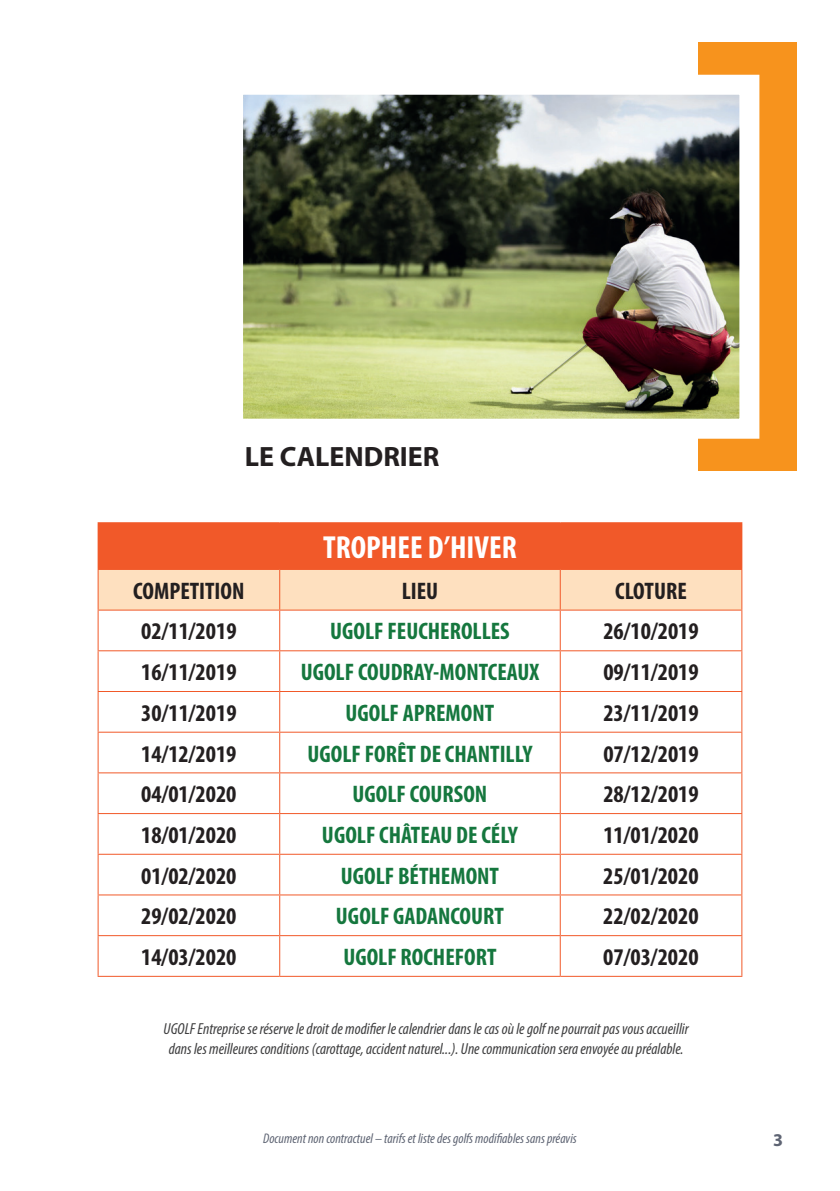
<style>
.page{position:relative;width:840px;height:1191px;background:#fff}
.page>*{position:absolute;margin:0;border:0;box-sizing:border-box;transform-origin:0 0}
.t1{font:700 condensed 32px "Myriad Pro";color:#fff}
.t2{font:700 28px "Myriad Pro";color:#231f20}
.t3{font:700 condensed 24px "Myriad Pro";color:#231f20}
.t4{font:700 condensed 24px "Myriad Pro";color:#15773e}
.t5{font:700 18px "Myriad Pro";color:#5e6473}
.t6{font:italic condensed 16px/19.2px "Myriad Pro";color:#3e3e3f;text-align:center}
.t7{font:italic condensed 14px "Myriad Pro";color:#5e6473}
</style>
<div class="page">
<div style="left:697px;top:43px;width:98px;height:428px;background:#f7931d"></div>
<img style="left:244px;top:96px;width:494px;height:322px">
<div style="left:223px;top:75px;width:536px;height:364px;border:20px solid #fff"></div>
<div style="left:98px;top:523px;width:643px;height:46px;background:#f15929"></div>
<div style="left:99px;top:570px;width:642px;height:39px;background:#fee0bf"></div>
<svg style="left:99px;top:610px;width:642px;height:365px"></svg>
<hr style="left:741px;top:523px;width:1px;height:46px;background:#f15929">
<hr style="left:279px;top:570px;width:1px;height:39px;background:#f15929">
<hr style="left:559px;top:570px;width:1px;height:39px;background:#f15929">
<hr style="left:741px;top:570px;width:1px;height:39px;background:#f15929">
<hr style="left:279px;top:610px;width:1px;height:40px;background:#f15929">
<hr style="left:559px;top:610px;width:1px;height:40px;background:#f15929">
<hr style="left:741px;top:610px;width:1px;height:40px;background:#f15929">
<hr style="left:279px;top:651px;width:1px;height:40px;background:#f15929">
<hr style="left:559px;top:651px;width:1px;height:40px;background:#f15929">
<hr style="left:741px;top:651px;width:1px;height:40px;background:#f15929">
<hr style="left:279px;top:692px;width:1px;height:39px;background:#f15929">
<hr style="left:559px;top:692px;width:1px;height:39px;background:#f15929">
<hr style="left:741px;top:692px;width:1px;height:39px;background:#f15929">
<hr style="left:279px;top:732px;width:1px;height:40px;background:#f15929">
<hr style="left:559px;top:732px;width:1px;height:40px;background:#f15929">
<hr style="left:741px;top:732px;width:1px;height:40px;background:#f15929">
<hr style="left:279px;top:773px;width:1px;height:40px;background:#f15929">
<hr style="left:559px;top:773px;width:1px;height:40px;background:#f15929">
<hr style="left:741px;top:773px;width:1px;height:40px;background:#f15929">
<hr style="left:279px;top:814px;width:1px;height:39px;background:#f15929">
<hr style="left:559px;top:814px;width:1px;height:39px;background:#f15929">
<hr style="left:741px;top:814px;width:1px;height:39px;background:#f15929">
<hr style="left:279px;top:854px;width:1px;height:40px;background:#f15929">
<hr style="left:559px;top:854px;width:1px;height:40px;background:#f15929">
<hr style="left:741px;top:854px;width:1px;height:40px;background:#f15929">
<hr style="left:279px;top:895px;width:1px;height:40px;background:#f15929">
<hr style="left:559px;top:895px;width:1px;height:40px;background:#f15929">
<hr style="left:741px;top:895px;width:1px;height:40px;background:#f15929">
<hr style="left:279px;top:936px;width:1px;height:39px;background:#f15929">
<hr style="left:559px;top:936px;width:1px;height:39px;background:#f15929">
<hr style="left:741px;top:936px;width:1px;height:39px;background:#f15929">
<hr style="left:98px;top:522px;width:181px;height:1px;background:#f15929">
<hr style="left:279px;top:522px;width:281px;height:1px;background:#f15929">
<hr style="left:560px;top:522px;width:182px;height:1px;background:#f15929">
<hr style="left:98px;top:569px;width:181px;height:1px;background:#f15929">
<hr style="left:98px;top:570px;width:1px;height:39px;background:#f15929">
<hr style="left:279px;top:569px;width:281px;height:1px;background:#f15929">
<hr style="left:560px;top:569px;width:182px;height:1px;background:#f15929">
<hr style="left:98px;top:609px;width:181px;height:1px;background:#f15929">
<hr style="left:98px;top:610px;width:1px;height:40px;background:#f15929">
<hr style="left:279px;top:609px;width:281px;height:1px;background:#f15929">
<hr style="left:560px;top:609px;width:182px;height:1px;background:#f15929">
<hr style="left:98px;top:650px;width:181px;height:1px;background:#f15929">
<hr style="left:98px;top:651px;width:1px;height:40px;background:#f15929">
<hr style="left:279px;top:650px;width:281px;height:1px;background:#f15929">
<hr style="left:560px;top:650px;width:182px;height:1px;background:#f15929">
<hr style="left:98px;top:691px;width:181px;height:1px;background:#f15929">
<hr style="left:98px;top:692px;width:1px;height:39px;background:#f15929">
<hr style="left:279px;top:691px;width:281px;height:1px;background:#f15929">
<hr style="left:560px;top:691px;width:182px;height:1px;background:#f15929">
<hr style="left:98px;top:731px;width:181px;height:1px;background:#f15929">
<hr style="left:98px;top:732px;width:1px;height:40px;background:#f15929">
<hr style="left:279px;top:731px;width:281px;height:1px;background:#f15929">
<hr style="left:560px;top:731px;width:182px;height:1px;background:#f15929">
<hr style="left:98px;top:772px;width:181px;height:1px;background:#f15929">
<hr style="left:98px;top:773px;width:1px;height:40px;background:#f15929">
<hr style="left:279px;top:772px;width:281px;height:1px;background:#f15929">
<hr style="left:560px;top:772px;width:182px;height:1px;background:#f15929">
<hr style="left:98px;top:813px;width:181px;height:1px;background:#f15929">
<hr style="left:98px;top:814px;width:1px;height:39px;background:#f15929">
<hr style="left:279px;top:813px;width:281px;height:1px;background:#f15929">
<hr style="left:560px;top:813px;width:182px;height:1px;background:#f15929">
<hr style="left:98px;top:853px;width:181px;height:1px;background:#f15929">
<hr style="left:98px;top:854px;width:1px;height:40px;background:#f15929">
<hr style="left:279px;top:853px;width:281px;height:1px;background:#f15929">
<hr style="left:560px;top:853px;width:182px;height:1px;background:#f15929">
<hr style="left:98px;top:894px;width:181px;height:1px;background:#f15929">
<hr style="left:98px;top:895px;width:1px;height:40px;background:#f15929">
<hr style="left:279px;top:894px;width:281px;height:1px;background:#f15929">
<hr style="left:560px;top:894px;width:182px;height:1px;background:#f15929">
<hr style="left:98px;top:935px;width:181px;height:1px;background:#f15929">
<hr style="left:98px;top:936px;width:1px;height:39px;background:#f15929">
<hr style="left:279px;top:935px;width:281px;height:1px;background:#f15929">
<hr style="left:560px;top:935px;width:182px;height:1px;background:#f15929">
<hr style="left:98px;top:975px;width:181px;height:1px;background:#f15929">
<hr style="left:279px;top:975px;width:281px;height:1px;background:#f15929">
<hr style="left:560px;top:975px;width:182px;height:1px;background:#f15929">
<p class="t2" style="left:245px;top:438px;width:196px">LE CALENDRIER</p>
<h1 class="t1" style="left:323px;top:527px;width:195px">TROPHEE D’HIVER</h1>
<p class="t3" style="left:133px;top:576px;width:113px">COMPETITION</p>
<p class="t3" style="left:401px;top:576px;width:38px">LIEU</p>
<p class="t3" style="left:615px;top:576px;width:73px">CLOTURE</p>
<p class="t3" style="left:141px;top:616px;width:97px">02/11/2019</p>
<p class="t4" style="left:330px;top:616px;width:181px">UGOLF FEUCHEROLLES</p>
<p class="t3" style="left:603px;top:616px;width:97px">26/10/2019</p>
<p class="t3" style="left:141px;top:657px;width:97px">16/11/2019</p>
<p class="t4" style="left:300px;top:657px;width:240px">UGOLF COUDRAY-MONTCEAUX</p>
<p class="t3" style="left:603px;top:657px;width:97px">09/11/2019</p>
<p class="t3" style="left:141px;top:698px;width:97px">30/11/2019</p>
<p class="t4" style="left:345px;top:698px;width:150px">UGOLF APREMONT</p>
<p class="t3" style="left:603px;top:698px;width:97px">23/11/2019</p>
<p class="t3" style="left:141px;top:738px;width:97px">14/12/2019</p>
<p class="t4" style="left:307px;top:738px;width:226px">UGOLF FORÊT DE CHANTILLY</p>
<p class="t3" style="left:603px;top:738px;width:97px">07/12/2019</p>
<p class="t3" style="left:141px;top:779px;width:97px">04/01/2020</p>
<p class="t4" style="left:352px;top:779px;width:136px">UGOLF COURSON</p>
<p class="t3" style="left:603px;top:779px;width:97px">28/12/2019</p>
<p class="t3" style="left:141px;top:820px;width:97px">18/01/2020</p>
<p class="t4" style="left:322px;top:820px;width:197px">UGOLF CHÂTEAU DE CÉLY</p>
<p class="t3" style="left:603px;top:820px;width:97px">11/01/2020</p>
<p class="t3" style="left:141px;top:860px;width:97px">01/02/2020</p>
<p class="t4" style="left:340px;top:860px;width:160px">UGOLF BÉTHEMONT</p>
<p class="t3" style="left:603px;top:860px;width:97px">25/01/2020</p>
<p class="t3" style="left:141px;top:901px;width:97px">29/02/2020</p>
<p class="t4" style="left:336px;top:901px;width:169px">UGOLF GADANCOURT</p>
<p class="t3" style="left:603px;top:901px;width:97px">22/02/2020</p>
<p class="t3" style="left:141px;top:942px;width:97px">14/03/2020</p>
<p class="t4" style="left:343px;top:942px;width:154px">UGOLF ROCHEFORT</p>
<p class="t3" style="left:603px;top:942px;width:97px">07/03/2020</p>
<p class="t6" style="left:163px;top:1019px;width:526px">UGOLF Entreprise se réserve le droit de modifier le calendrier dans le cas où le golf ne pourrait pas vous accueillir dans les meilleures conditions (carottage, accident naturel...). Une communication sera envoyée au préalable.</p>
<p class="t7" style="left:263px;top:1129px;width:315px">Document non contractuel – tarifs et liste des golfs modifiables sans préavis</p>
<p class="t5" style="left:772px;top:1128px;width:11px">3</p>
</div>
